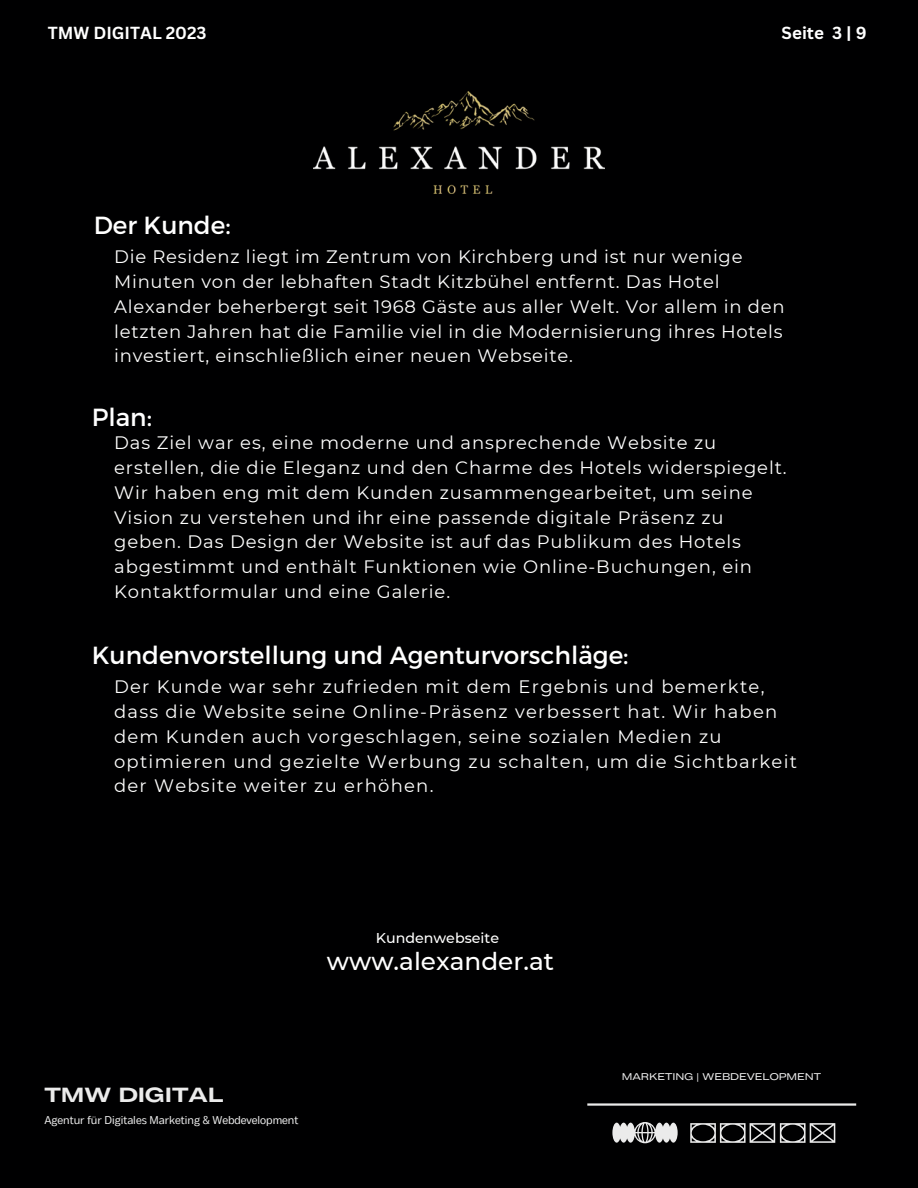
<style>
.page{position:relative;width:918px;height:1188px;background:#000001}
.page>*{position:absolute;margin:0;border:0;box-sizing:border-box;transform-origin:0 0}
.t1{font:24.75px "Montserrat";color:#fff}
.t2{font:500 24.75px "Montserrat";color:#fff}
.t3{font:700 20.55px "Body Text Large";color:#ebebeb}
.t4{font:18px/24.8px "Montserrat";letter-spacing:.05em;color:#fff}
.t5{font:18px/24.8px "Montserrat";letter-spacing:.07em;color:#fff}
.t6{font:700 16.95px "Canva Sans";color:#fff}
.t7{font:500 14.25px "Montserrat";color:#fff}
.t8{font:11.4px "Body Text";color:#ebebeb}
.t9{font:9.75px "Body Text Large";color:#ebebeb}
</style>
<div class="page">
<img style="left:314px;top:92px;width:291px;height:101px">
<hr style="left:587px;top:1103px;width:269px;height:3px;background:#ebebeb">
<svg style="left:690px;top:1123px;width:145px;height:19px"></svg>
<svg style="left:612px;top:1122px;width:66px;height:21px"></svg>
<p class="t6" style="left:48px;top:21px;width:160px">TMW DIGITAL 2023</p>
<p class="t1" style="left:94px;top:209px;width:138px">Der Kunde:</p>
<p class="t6" style="left:782px;top:21px;width:86px">Seite 3 | 9</p>
<p class="t4" style="left:114px;top:245px;width:672px">Die Residenz liegt im Zentrum von Kirchberg und ist nur wenige Minuten von der lebhaften Stadt Kitzbühel entfernt. Das Hotel Alexander beherbergt seit 1968 Gäste aus aller Welt. Vor allem in den letzten Jahren hat die Familie viel in die Modernisierung ihres Hotels investiert, einschließlich einer neuen Webseite.</p>
<p class="t1" style="left:92px;top:401px;width:62px">Plan:</p>
<p class="t4" style="left:114px;top:431px;width:674px">Das Ziel war es, eine moderne und ansprechende Website zu erstellen, die die Eleganz und den Charme des Hotels widerspiegelt.<br>Wir haben eng mit dem Kunden zusammengearbeitet, um seine Vision zu verstehen und ihr eine passende digitale Präsenz zu geben. Das Design der Website ist auf das Publikum des Hotels abgestimmt und enthält Funktionen wie Online-Buchungen, ein Kontaktformular und eine Galerie.</p>
<p class="t1" style="left:92px;top:639px;width:538px">Kundenvorstellung und Agenturvorschläge:</p>
<p class="t5" style="left:114px;top:675px;width:685px">Der Kunde war sehr zufrieden mit dem Ergebnis und bemerkte, dass die Website seine Online-Präsenz verbessert hat. Wir haben dem Kunden auch vorgeschlagen, seine sozialen Medien zu optimieren und gezielte Werbung zu schalten, um die Sichtbarkeit der Website weiter zu erhöhen.</p>
<p class="t7" style="left:376px;top:929px;width:125px">Kundenwebseite</p>
<p class="t2" style="left:327px;top:946px;width:229px">www.alexander.at</p>
<p class="t3" style="left:44px;top:1083px;width:181px">TMW DIGITAL</p>
<p class="t8" style="left:44px;top:1114px;width:256px">Agentur für Digitales Marketing &amp; Webdevelopment</p>
<p class="t9" style="left:622px;top:1071px;width:201px">MARKETING | WEBDEVELOPMENT</p>
</div>
